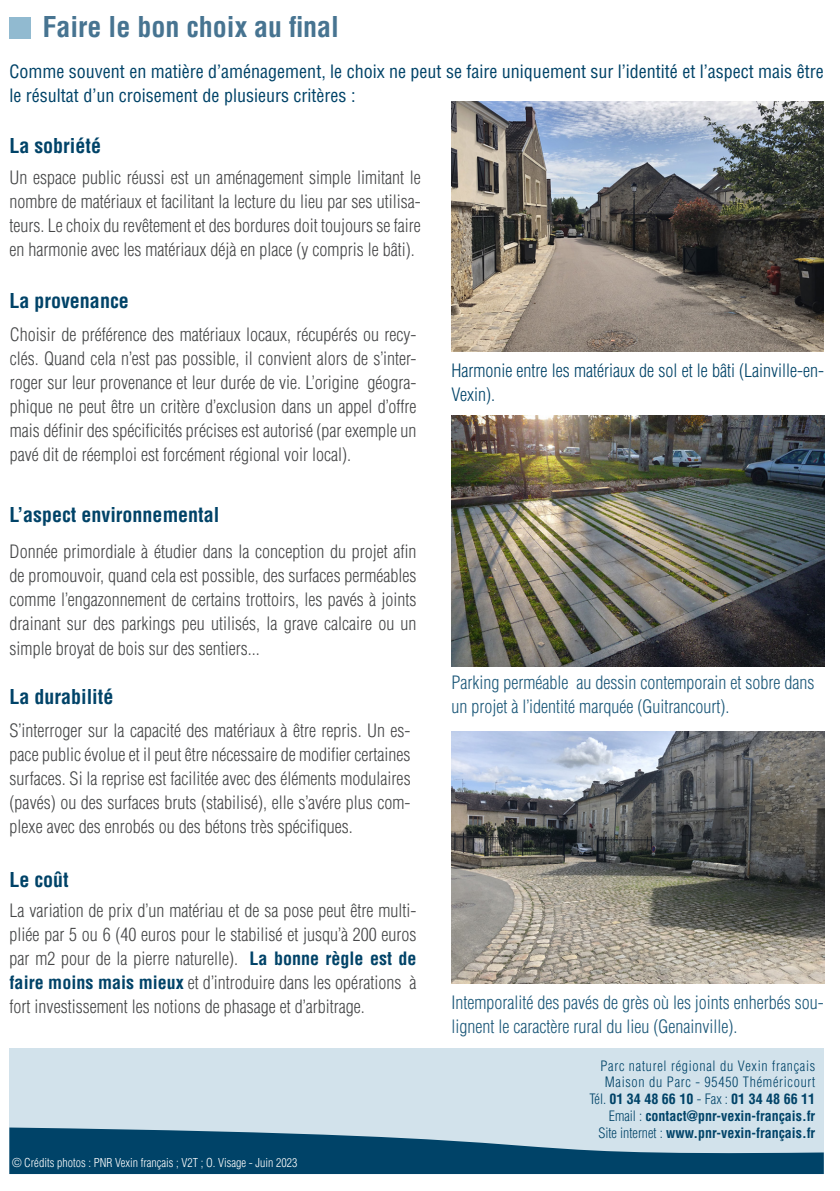
<style>
.page{position:relative;width:840px;height:1191px;background:#fff}
.page>*{position:absolute;margin:0;border:0;box-sizing:border-box;transform-origin:0 0}
.t1{font:700 condensed 28px "Helvetica LT Std";color:#477491}
.t2{font:700 condensed 20px "Helvetica LT Std";color:#004368}
.t3{font:300 condensed 18px/24px "Helvetica LT Std";color:#454647;text-align:justify}
.t4{font:300 condensed 18px/24px "Helvetica LT Std";color:#1c5879}
.t5{font:condensed 18px/24px "Helvetica LT Std";color:#004368}
.t6{font:300 condensed 18px/24px "Helvetica LT Std";color:#004368}
.t7{font:700 condensed 14px "Helvetica LT Std";color:#004368}
.t8{font:300 condensed 14px "Helvetica LT Std";letter-spacing:.05em;color:#004368}
.t9{font:300 condensed 12px "Helvetica LT Std";color:#fff}
.s1{font-weight:700;color:#004368}
.s2{font-weight:300}
</style>
<div class="page">
<div style="left:9px;top:1048px;width:814px;height:126px;background:#d2e2eb"></div>
<svg style="left:9px;top:1127px;width:814px;height:47px"></svg>
<div style="left:9px;top:17px;width:22px;height:21px;background:#91bad0"></div>
<img style="left:451px;top:101px;width:372px;height:251px">
<img style="left:451px;top:415px;width:372px;height:251px">
<img style="left:451px;top:731px;width:372px;height:252px">
<p class="t1" style="left:42px;top:9px;width:298px">Faire le bon choix au final</p>
<p class="t5" style="left:9px;top:59px;width:815px">Comme souvent en matière d’aménagement, le choix ne peut se faire uniquement sur l’identité et l’aspect mais être le résultat d’un croisement de plusieurs critères :</p>
<p class="t2" style="left:9px;top:134px;width:93px">La sobriété</p>
<p class="t3" style="left:9px;top:166px;width:413px">Un espace public réussi est un aménagement simple limitant le nombre de matériaux et facilitant la lecture du lieu par ses utilisa&shy;teurs. Le choix du revêtement et des bordures doit toujours se faire en harmonie avec les matériaux déjà en place (y compris le bâti).</p>
<p class="t2" style="left:9px;top:288px;width:121px">La provenance</p>
<p class="t3" style="left:10px;top:322px;width:408px">Choisir de préférence des matériaux locaux, récupérés ou recy&shy;clés. Quand cela n’est pas possible, il convient alors de s’inter&shy;roger sur leur provenance et leur durée de vie. L’origine géogra&shy;phique ne peut être un critère d’exclusion dans un appel d’offre mais définir des spécificités précises est autorisé (par exemple un pavé dit de réemploi est forcément régional voir local).</p>
<p class="t2" style="left:9px;top:502px;width:211px">L’aspect environnemental</p>
<p class="t3" style="left:10px;top:540px;width:408px">Donnée primordiale à étudier dans la conception du projet afin de promouvoir, quand cela est possible, des surfaces perméables comme l’engazonnement de certains trottoirs, les pavés à joints drainant sur des parkings peu utilisés, la grave calcaire ou un simple broyat de bois sur des sentiers...</p>
<p class="t2" style="left:9px;top:684px;width:105px">La durabilité</p>
<p class="t3" style="left:10px;top:718px;width:402px">S’interroger sur la capacité des matériaux à être repris. Un es&shy;pace public évolue et il peut être nécessaire de modifier certaines surfaces. Si la reprise est facilitée avec des éléments modulaires (pavés) ou des surfaces bruts (stabilisé), elle s’avére plus com&shy;plexe avec des enrobés ou des bétons très spécifiques.</p>
<p class="t2" style="left:9px;top:867px;width:61px">Le coût</p>
<p class="t3" style="left:10px;top:898px;width:408px">La variation de prix d’un matériau et de sa pose peut être multi&shy;pliée par 5 ou 6 (40 euros pour le stabilisé et jusqu’à 200 euros par m2 pour de la pierre naturelle). <span class="s1">La bonne règle est de faire moins mais mieux</span> et d’introduire dans les opérations à fort investissement les notions de phasage et d’arbitrage.</p>
<p class="t9" style="left:12px;top:1155px;width:287px">© Crédits photos : PNR Vexin français ; V2T ; O. Visage - Juin 2023</p>
<p class="t6" style="left:451px;top:358px;width:374px">Harmonie entre les matériaux de sol et le bâti (Lainville-en-<br>Vexin).</p>
<p class="t4" style="left:451px;top:670px;width:364px">Parking perméable au dessin contemporain et sobre dans un projet à l’identité marquée (Guitrancourt).</p>
<p class="t4" style="left:451px;top:990px;width:374px">Intemporalité des pavés de grès où les joints enherbés sou&shy;lignent le caractère rural du lieu (Genainville).</p>
<p class="t8" style="left:600px;top:1056px;width:216px">Parc naturel régional du Vexin français</p>
<p class="t8" style="left:604px;top:1073px;width:212px">Maison du Parc - 95450 Théméricourt</p>
<p class="t7" style="left:589px;top:1090px;width:227px"><span class="s2">Tél.</span> 01 34 48 66 10 <span class="s2">- Fax :</span> 01 34 48 66 11</p>
<p class="t7" style="left:608px;top:1107px;width:208px"><span class="s2">Email :</span> contact@pnr-vexin-français.fr</p>
<p class="t7" style="left:598px;top:1123px;width:218px"><span class="s2">Site internet :</span> www.pnr-vexin-français.fr</p>
</div>
